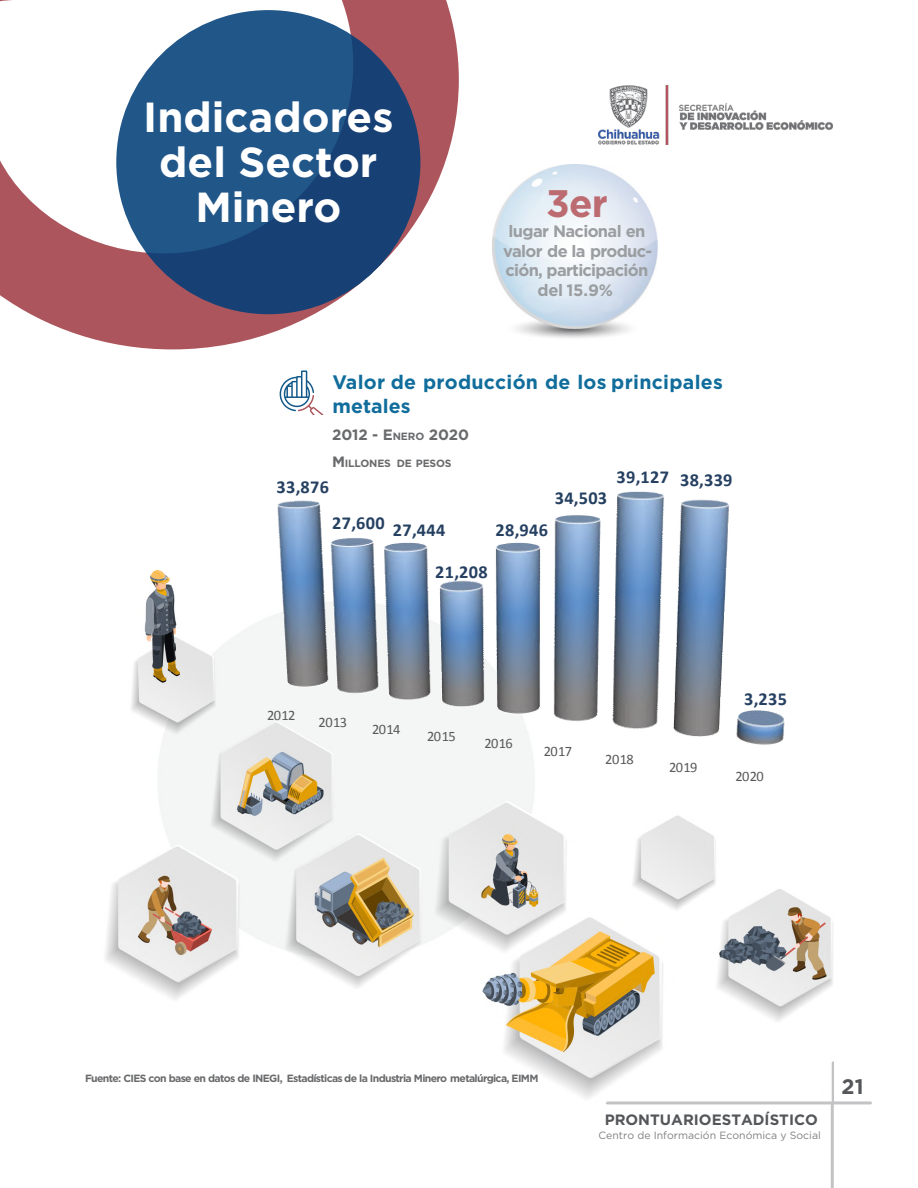
<style>
.page{position:relative;width:918px;height:1188px;background:#fff}
.page>*{position:absolute;margin:0;border:0;box-sizing:border-box;transform-origin:0 0}
.t1{font:700 42px/45px "Gotham";color:#fff;text-align:center}
.t2{font:700 38.4px "Gotham";color:#bc6b70}
.t3{font:700 21px "Gotham";color:#545659}
.t4{font:700 19.5px/23.4px "Gotham";letter-spacing:.015em;color:#106d9c}
.t5{font:700 18.3px "Calibri";letter-spacing:.02em;color:#254061}
.t6{font:700 16.5px/19.8px "Gotham";letter-spacing:-.045em;color:#9b9ea1;text-align:center}
.t7{font:700 15px "Gotham";color:#545659}
.t8{font:700 15px "Gotham";letter-spacing:-.005em;color:#696a6c}
.t9{font:14.4px "Calibri";letter-spacing:-.04em;color:#595959}
.t10{font:700 10.5px "Gotham";letter-spacing:-.06em;color:#696a6c}
.t11{font:10.5px "Gotham";color:#828082}
.t12{font:700 10.5px "Gotham";letter-spacing:-.015em;color:#696a6c}
.s1{font-size:10.5px}
.s2{font-size:15px}
</style>
<div class="page">
<hr style="left:607px;top:1101px;width:263px;height:3px;background:#c4c2c5">
<hr style="left:831px;top:1063px;width:3px;height:125px;background:#c4c2c5">
<svg style="left:0;top:0;width:459px;height:349px;fill:#ac555c"></svg>
<svg style="left:0;top:0;width:353px;height:253px"></svg>
<div style="left:116px;top:10px;width:304px;height:304px;background:#013e78;border-radius:50%;opacity:.87"></div>
<img style="left:599px;top:85px;width:234px;height:59px">
<img style="left:493px;top:165px;width:165px;height:173px">
<img style="left:105px;top:571px;width:728px;height:532px">
<svg style="left:280px;top:370px;width:44px;height:45px"></svg>
<img style="left:162px;top:491px;width:671px;height:275px">
<h1 class="t1" style="left:143px;top:97px;width:252px">Indicadores del Sector<br>Minero</h1>
<h2 class="t2" style="left:546px;top:186px;width:63px">3er</h2>
<h3 class="t6" style="left:503px;top:222px;width:151px">lugar Nacional en valor de la produc&shy;ción, participación del 15.9%</h3>
<h3 class="t4" style="left:332px;top:372px;width:392px">Valor de producción de los principales metales</h3>
<h3 class="t8" style="left:332px;top:428px;width:139px">2012 - E<span class="s1">NERO</span> 2020</h3>
<p class="t12" style="left:332px;top:459px;width:121px"><span class="s2">M</span>ILLONES DE PESOS</p>
<h3 class="t5" style="left:277px;top:479px;width:54px">33,876</h3>
<h3 class="t5" style="left:332px;top:519px;width:115px">27,600 27,444</h3>
<h3 class="t5" style="left:435px;top:564px;width:54px">21,208</h3>
<h3 class="t5" style="left:555px;top:490px;width:54px">34,503</h3>
<h3 class="t5" style="left:496px;top:522px;width:54px">28,946</h3>
<h3 class="t5" style="left:616px;top:471px;width:118px">39,127 38,339</h3>
<h3 class="t5" style="left:744px;top:691px;width:44px">3,235</h3>
<h3 class="t9" style="left:267px;top:709px;width:30px">2012</h3>
<h3 class="t9" style="left:319px;top:716px;width:30px">2013</h3>
<h3 class="t9" style="left:372px;top:723px;width:30px">2014</h3>
<h3 class="t9" style="left:427px;top:730px;width:30px">2015</h3>
<h3 class="t9" style="left:484px;top:738px;width:30px">2016</h3>
<h3 class="t9" style="left:544px;top:745px;width:30px">2017</h3>
<h3 class="t9" style="left:605px;top:753px;width:30px">2018</h3>
<h3 class="t9" style="left:669px;top:761px;width:30px">2019</h3>
<h3 class="t9" style="left:735px;top:770px;width:30px">2020</h3>
<p class="t10" style="left:85px;top:1074px;width:455px">Fuente: CIES con base en datos de INEGI, Estadísticas de la Industria Minero metalúrgica, EIMM</p>
<h3 class="t7" style="left:605px;top:1113px;width:215px">PRONTUARIOESTADÍSTICO</h3>
<p class="t11" style="left:599px;top:1130px;width:224px">Centro de Información Económica y Social</p>
<h3 class="t3" style="left:842px;top:1077px;width:23px">21</h3>
</div>
